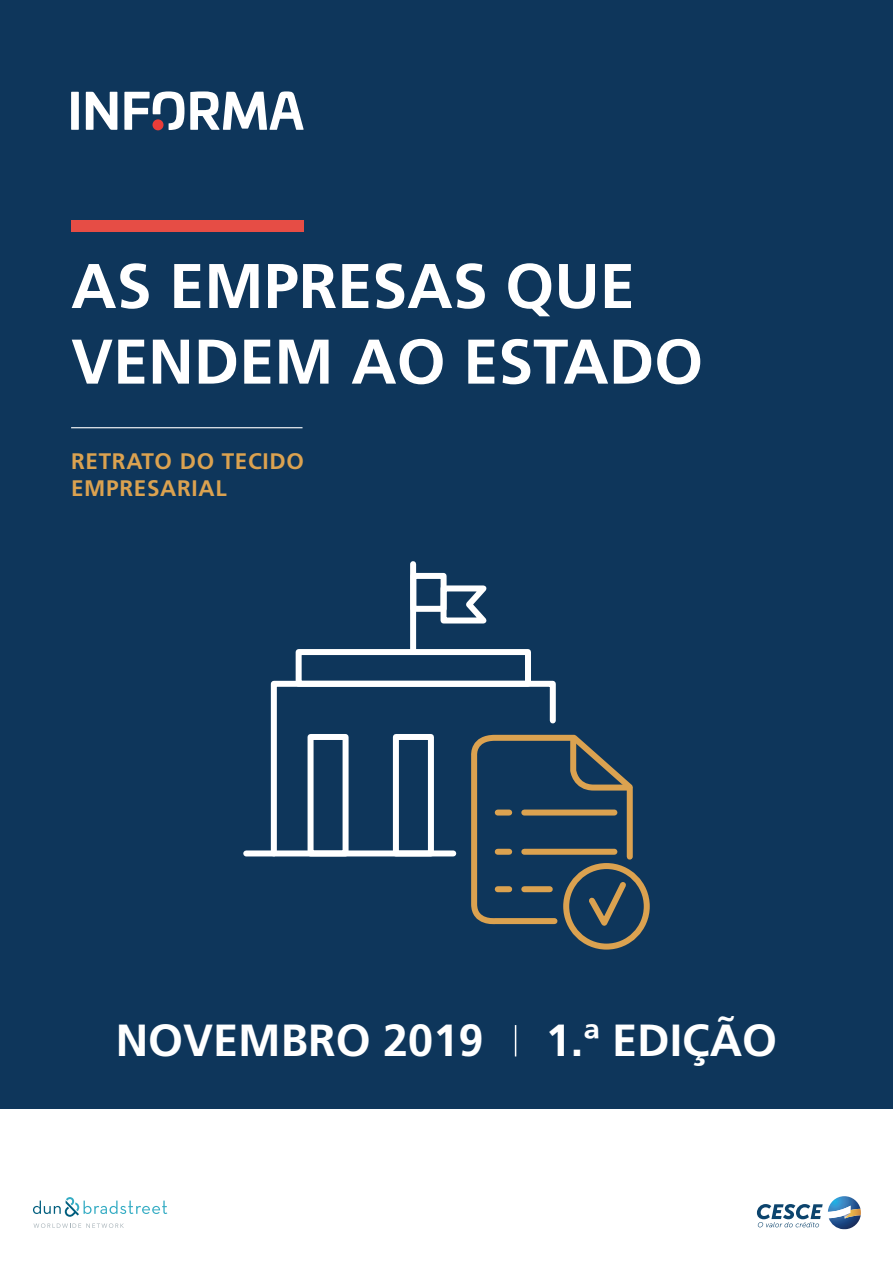
<style>
.page{position:relative;width:893px;height:1263px;background:#fff}
.page>*{position:absolute;margin:0;border:0;box-sizing:border-box;transform-origin:0 0}
.t1{font:700 63px/75.6px "Frutiger";color:#fff}
.t2{font:700 45px "Frutiger";color:#fff}
.t3{font:700 22.5px/27px "Frutiger";letter-spacing:.03em;color:#dba250}
</style>
<div class="page">
<div style="left:0;top:0;width:893px;height:1155px;background:#0e365b"></div>
<hr style="left:515px;top:1025px;width:1px;height:31px;background:#fff">
<div style="left:246px;top:850px;width:207px;height:6px;background:#fff"></div>
<svg style="left:268px;top:678px;width:288px;height:179px"></svg>
<div style="left:308px;top:734px;width:41px;height:122px;border:6px solid #fff"></div>
<div style="left:393px;top:734px;width:41px;height:122px;border:6px solid #fff"></div>
<div style="left:296px;top:649px;width:235px;height:38px;border:6px solid #fff"></div>
<div style="left:410px;top:564px;width:6px;height:88px;background:#fff"></div>
<div style="left:410px;top:573px;width:37px;height:39px;border:6px solid #fff"></div>
<svg style="left:438px;top:582px;width:49px;height:42px"></svg>
<div style="left:563px;top:863px;width:87px;height:86px;border:6px solid #dba250;border-radius:50%"></div>
<svg style="left:468px;top:732px;width:168px;height:204px"></svg>
<svg style="left:71px;top:91px;width:233px;height:39px"></svg>
<div style="left:0;top:1110px;width:893px;height:153px;background:#fff"></div>
<div style="left:71px;top:220px;width:233px;height:11px;background:#e64d45"></div>
<img style="left:830px;top:1196px;width:31px;height:33px">
<img style="left:850px;top:1209px;width:11px;height:9px">
<svg style="left:757px;top:1204px;width:93px;height:23px"></svg>
<svg style="left:33px;top:1197px;width:134px;height:20px"></svg>
<svg style="left:34px;top:1223px;width:90px;height:5px"></svg>
<hr style="left:71px;top:427px;width:232px;height:1px;background:#fff">
<p class="t1" style="left:71px;top:249px;width:634px">AS EMPRESAS QUE<br>VENDEM AO ESTADO</p>
<p class="t3" style="left:71px;top:448px;width:234px">RETRATO DO TECIDO<br>EMPRESARIAL</p>
<p class="t2" style="left:116px;top:1014px;width:369px">NOVEMBRO 2019</p>
<p class="t2" style="left:546px;top:1014px;width:233px">1.ª EDIÇÃO</p>
</div>
